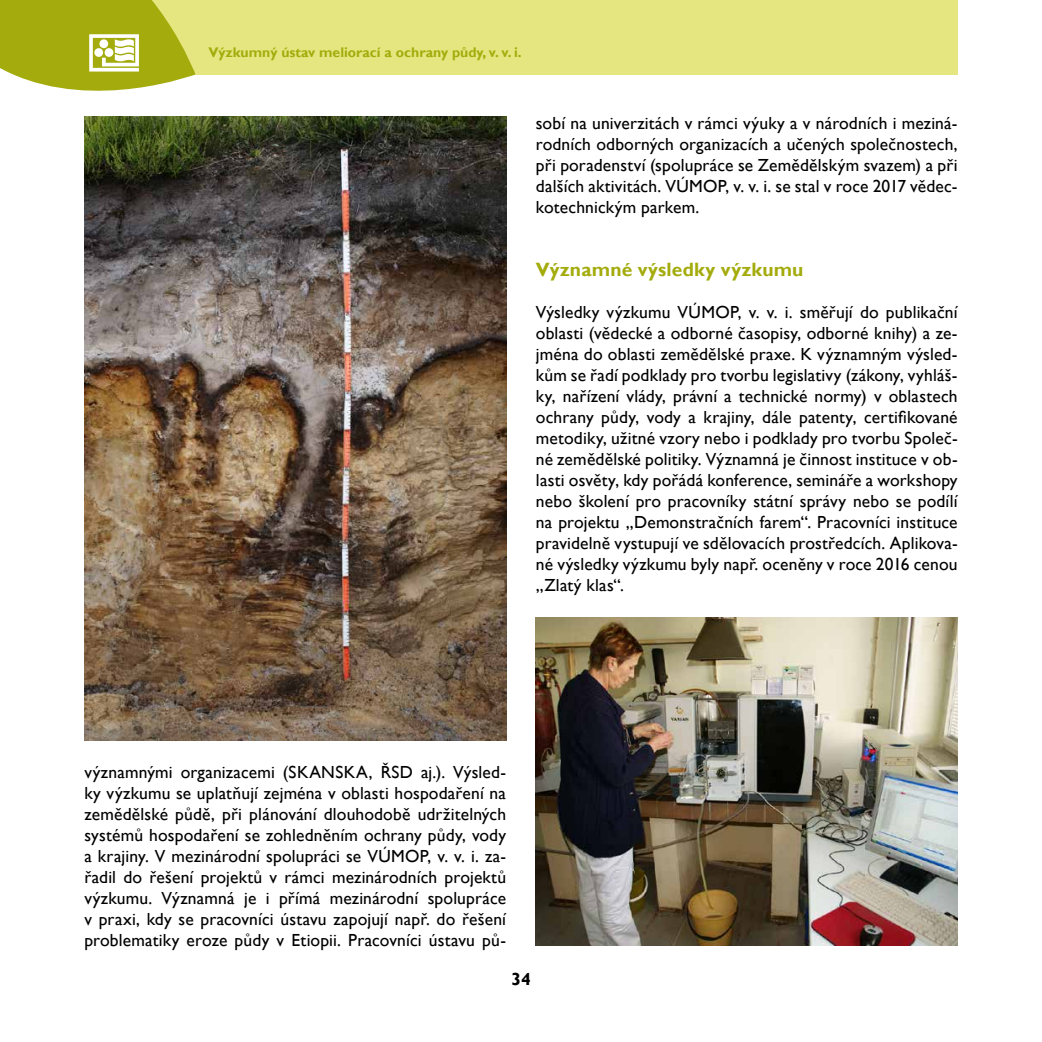
<style>
.page{position:relative;width:1042px;height:1042px;background:#fff}
.page>*{position:absolute;margin:0;border:0;box-sizing:border-box;transform-origin:0 0}
.t1{font:700 19.25px "Gill Sans";letter-spacing:.005em;color:#a3ac0c}
.t2{font:17.5px/21px "Gill Sans";letter-spacing:.01em;color:#000;text-align:justify}
.t3{font:700 17.5px "Gill Sans";color:#000}
.t4{font:700 14px "Gill Sans";color:#a3ac0c}
</style>
<div class="page">
<div style="left:84px;top:0;width:873px;height:74px;background:#e6e680"></div>
<svg style="left:0;top:0;width:195px;height:91px;background:#b5bc37"></svg>
<img style="left:84px;top:117px;width:422px;height:624px">
<img style="left:536px;top:617px;width:421px;height:328px">
<p class="t4" style="left:208px;top:44px;width:315px">Výzkumný ústav meliorací a ochrany půdy, v. v. i.</p>
<p class="t2" style="left:536px;top:113px;width:423px">sobí na univerzitách v rámci výuky a v národních i meziná&shy;rodních odborných organizacích a učených společnostech, při poradenství (spolupráce se Zemědělským svazem) a při dalších aktivitách. VÚMOP, v. v. i. se stal v roce 2017 vědec&shy;kotechnickým parkem.</p>
<p class="t1" style="left:536px;top:258px;width:269px">Významné výsledky výzkumu</p>
<p class="t2" style="left:536px;top:302px;width:423px">Výsledky výzkumu VÚMOP, v. v. i. směřují do publikační oblasti (vědecké a odborné časopisy, odborné knihy) a ze&shy;jména do oblasti zemědělské praxe. K významným výsled&shy;kům se řadí podklady pro tvorbu legislativy (zákony, vyhláš&shy;ky, nařízení vlády, právní a technické normy) v oblastech ochrany půdy, vody a krajiny, dále patenty, certifikované metodiky, užitné vzory nebo i podklady pro tvorbu Společ&shy;né zemědělské politiky. Významná je činnost instituce v ob&shy;lasti osvěty, kdy pořádá konference, semináře a workshopy nebo školení pro pracovníky státní správy nebo se podílí na projektu „Demonstračních farem“. Pracovníci instituce pravidelně vystupují ve sdělovacích prostředcích. Aplikova&shy;né výsledky výzkumu byly např. oceněny v roce 2016 cenou „Zlatý klas“.</p>
<p class="t2" style="left:84px;top:762px;width:423px">významnými organizacemi (SKANSKA, ŘSD aj.). Výsled&shy;ky výzkumu se uplatňují zejména v oblasti hospodaření na zemědělské půdě, při plánování dlouhodobě udržitelných systémů hospodaření se zohledněním ochrany půdy, vody a krajiny. V mezinárodní spolupráci se VÚMOP, v. v. i. za&shy;řadil do řešení projektů v rámci mezinárodních projektů výzkumu. Významná je i přímá mezinárodní spolupráce v praxi, kdy se pracovníci ústavu zapojují např. do řešení problematiky eroze půdy v Etiopii. Pracovníci ústavu pů-</p>
<p class="t3" style="left:511px;top:968px;width:21px">34</p>
</div>
